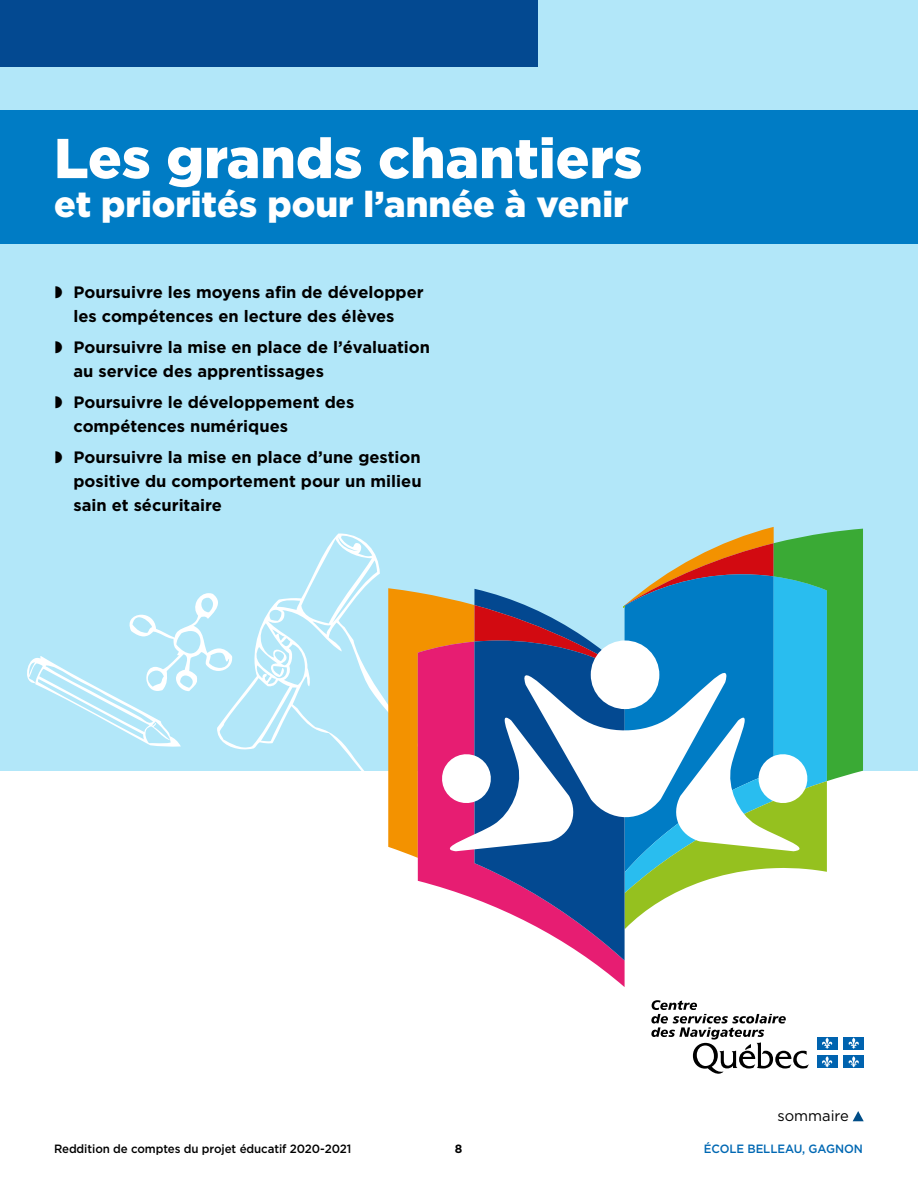
<style>
.page{position:relative;width:918px;height:1188px;background:#fff}
.page>*{position:absolute;margin:0;border:0;box-sizing:border-box;transform-origin:0 0}
.t1{font:900 56.1px "Gotham";color:#fff}
.t2{font:900 36px "Gotham";color:#fff}
.t3{font:700 16.5px/24px "Gotham";color:#000}
.t4{font:15px "Gotham";color:#000}
.t5{font:500 12px "Gotham";letter-spacing:-.005em;color:#000;scale:.96 1}
.t6{font:500 12px "Gotham";letter-spacing:-.005em;color:#0068b3;scale:.96 1}
.t7{font:700 12px "Gotham";color:#000}
</style>
<div class="page">
<div style="left:0;top:0;width:918px;height:771px;background:#b2e7f9"></div>
<div style="left:0;top:110px;width:918px;height:133px;background:#007cc5"></div>
<div style="left:0;top:0;width:538px;height:67px;background:#034991"></div>
<svg style="left:232px;top:533px;width:156px;height:238px"></svg>
<svg style="left:27px;top:593px;width:206px;height:154px"></svg>
<svg style="left:591px;top:961px;width:34px;height:26px"></svg>
<svg style="left:540px;top:929px;width:85px;height:32px"></svg>
<svg style="left:388px;top:527px;width:475px;height:402px"></svg>
<svg style="left:651px;top:1000px;width:158px;height:74px"></svg>
<div style="left:817px;top:1037px;width:20px;height:12px;background:#0063af"></div>
<svg style="left:822px;top:1037px;width:11px;height:12px"></svg>
<div style="left:843px;top:1037px;width:21px;height:12px;background:#0063af"></div>
<svg style="left:848px;top:1037px;width:11px;height:12px"></svg>
<div style="left:817px;top:1055px;width:20px;height:13px;background:#0063af"></div>
<svg style="left:822px;top:1056px;width:11px;height:11px"></svg>
<div style="left:843px;top:1055px;width:21px;height:13px;background:#0063af"></div>
<svg style="left:848px;top:1056px;width:11px;height:11px"></svg>
<svg style="left:853px;top:1111px;width:11px;height:10px"></svg>
<h1 class="t1" style="left:54px;top:126px;width:590px">Les grands chantiers</h1>
<h2 class="t2" style="left:54px;top:184px;width:576px">et priorités pour l’année à venir</h2>
<p class="t3" style="left:54px;top:280px;width:371px;text-align:center">• Poursuivre les moyens afin de développer les compétences en lecture des élèves</p>
<p class="t3" style="left:74px;top:335px;width:358px;text-indent:-20px">• Poursuivre la mise en place de l’évaluation au service des apprentissages</p>
<p class="t3" style="left:74px;top:389px;width:282px;text-indent:-20px">• Poursuivre le développement des compétences numériques</p>
<p class="t3" style="left:74px;top:444px;width:350px;text-align:justify;text-indent:-20px">• Poursuivre la mise en place d’une gestion positive du comportement pour un milieu sain et sécuritaire</p>
<p class="t4" style="left:777px;top:1108px;width:73px">sommaire</p>
<p class="t5" style="left:54px;top:1142px;width:311px">Reddition de comptes du projet éducatif 2020-2021</p>
<p class="t7" style="left:455px;top:1142px;width:9px">8</p>
<p class="t6" style="left:704px;top:1142px;width:167px">ÉCOLE BELLEAU, GAGNON</p>
</div>
